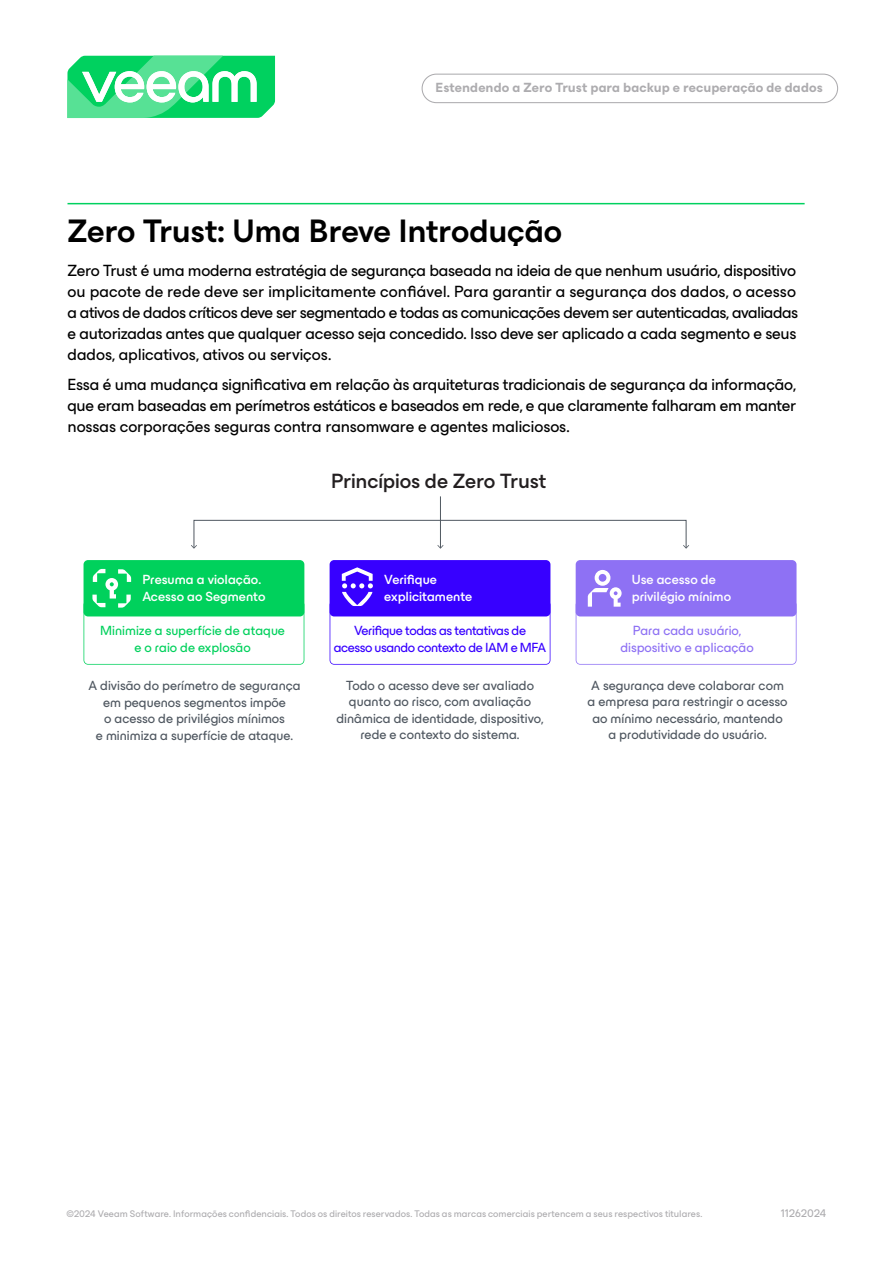
<style>
.page{position:relative;width:893px;height:1263px;background:#fff}
.page>*{position:absolute;margin:0;border:0;box-sizing:border-box;transform-origin:0 0}
.Subtitle_22_Semibold_rule_veridis{font:600 33px "ES Build Neutral";letter-spacing:-.01em;color:#000}
.t1{font:500 21px "ES Build Neutral";letter-spacing:-.01em;color:#231f20}
.body_text_11{font:16.5px/21px "ES Build Neutral";letter-spacing:-.015em;color:#000}
.t2{font:13.5px/16.5px "ES Build";color:#505861;text-align:center}
.t3{font:500 13.5px/16.5px "ES Build";color:#fff}
.t4{font:13.5px/16.5px "ES Build";letter-spacing:-.03em;color:#3700ff;text-align:center}
.t5{font:700 13.5px "ES Build Neutral";letter-spacing:.005em;color:#adacaf}
.t6{font:13.5px/16.5px "ES Build";color:#00d15c;text-align:center}
.t7{font:13.5px/16.5px "ES Build";color:#8e71f4;text-align:center}
.t8{font:11.25px "ES Build Neutral";letter-spacing:.01em;color:#adacaf}
.t9{font:9.75px "ES Build Neutral";letter-spacing:.005em;color:#adacaf}
</style>
<div class="page">
<svg style="left:67px;top:56px;width:208px;height:62px"></svg>
<div style="left:422px;top:74px;width:416px;height:29px;border:1px solid #adacaf;border-radius:14px"></div>
<div style="left:84px;top:560px;width:220px;height:56px;background:#00d15c;border-radius:4px"></div>
<div style="left:330px;top:560px;width:220px;height:56px;background:#3700ff;border-radius:4px"></div>
<div style="left:576px;top:560px;width:220px;height:56px;background:#8e71f4;border-radius:4px"></div>
<div style="left:194px;top:520px;width:492px;height:28px;border:1px solid #505861"></div>
<svg style="left:191px;top:545px;width:6px;height:4px"></svg>
<svg style="left:683px;top:545px;width:6px;height:4px"></svg>
<hr style="left:440px;top:496px;width:1px;height:52px;background:#505861">
<svg style="left:437px;top:545px;width:6px;height:4px"></svg>
<svg style="left:84px;top:569px;width:220px;height:96px"></svg>
<svg style="left:330px;top:567px;width:220px;height:98px"></svg>
<svg style="left:576px;top:570px;width:220px;height:95px"></svg>
<hr style="left:68px;top:203px;width:737px;height:1px;background:#00d15f">
<p class="t5" style="left:436px;top:77px;width:389px">Estendendo a Zero Trust para backup e recuperação de dados</p>
<p class="Subtitle_22_Semibold_rule_veridis" style="left:68px;top:204px;width:496px">Zero Trust: Uma Breve Introdução</p>
<p class="body_text_11" style="left:68px;top:259px;width:732px">Zero Trust é uma moderna estratégia de segurança baseada na ideia de que nenhum usuário, dispositivo ou pacote de rede deve ser implicitamente confiável. Para garantir a segurança dos dados, o acesso a ativos de dados críticos deve ser segmentado e todas as comunicações devem ser autenticadas, avaliadas e autorizadas antes que qualquer acesso seja concedido. Isso deve ser aplicado a cada segmento e seus dados, aplicativos, ativos ou serviços.</p>
<p class="body_text_11" style="left:68px;top:373px;width:730px;text-align:justify">Essa é uma mudança significativa em relação às arquiteturas tradicionais de segurança da informação, que eram baseadas em perímetros estáticos e baseados em rede, e que claramente falharam em manter nossas corporações seguras contra ransomware e agentes maliciosos.</p>
<p class="t1" style="left:331px;top:465px;width:217px">Princípios de Zero Trust</p>
<p class="t3" style="left:384px;top:570px;width:90px">Verifique explicitamente</p>
<p class="t3" style="left:632px;top:570px;width:101px">Use acesso de privilégio mínimo</p>
<p class="t3" style="left:142px;top:570px;width:125px">Presuma a violação.<br>Acesso ao Segmento</p>
<p class="t6" style="left:100px;top:621px;width:186px">Minimize a superfície de ataque e o raio de explosão</p>
<p class="t2" style="left:88px;top:676px;width:214px">A divisão do perímetro de segurança em pequenos segmentos impõe<br>o acesso de privilégios mínimos<br>e minimiza a superfície de ataque.</p>
<p class="t2" style="left:336px;top:676px;width:209px">Todo o acesso deve ser avaliado quanto ao risco, com avaliação dinâmica de identidade, dispositivo, rede e contexto do sistema.</p>
<p class="t2" style="left:588px;top:676px;width:201px">A segurança deve colaborar com a empresa para restringir o acesso ao mínimo necessário, mantendo a produtividade do usuário.</p>
<p class="t4" style="left:334px;top:621px;width:214px">Verifique todas as tentativas de acesso usando contexto de IAM e MFA</p>
<p class="t7" style="left:620px;top:621px;width:135px">Para cada usuário, dispositivo e aplicação</p>
<p class="t9" style="left:66px;top:1206px;width:637px">©2024 Veeam Software. Informações confidenciais. Todos os direitos reservados. Todas as marcas comerciais pertencem a seus respectivos titulares.</p>
<p class="t8" style="left:781px;top:1204px;width:47px">11262024</p>
</div>
